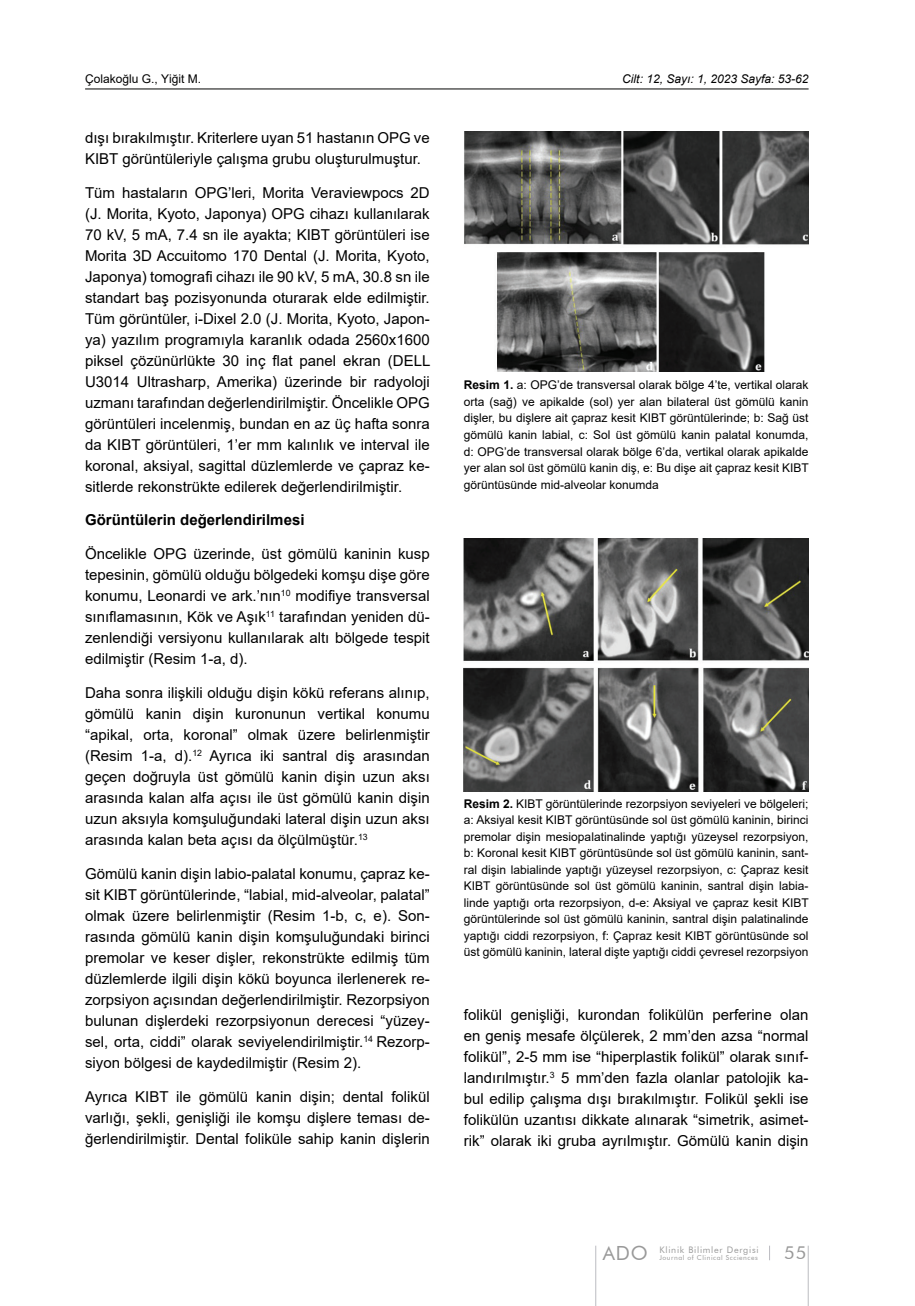
<style>
.page{position:relative;width:915px;height:1306px;background:#fff}
.page>*{position:absolute;margin:0;border:0;box-sizing:border-box;transform-origin:0 0}
.t1{font:18px "Futura BT";color:#999}
.t2{font:15px/21px "Arial";color:#000;text-align:justify}
.t3{font:700 15px "Arial";color:#000}
.t4{font:12px/16.5px "Arial";color:#000;text-align:justify}
.t5{font:italic 12px "Arial";color:#000}
.t6{font:9px "Futura BT";letter-spacing:.08em;color:#999}
.t7{font:6.75px "Futura BT";letter-spacing:.08em;color:#999}
.s1{font-weight:700}
.s2{font-size:19.5px}
</style>
<div class="page">
<hr style="left:85px;top:89px;width:723px;height:1px;background:#040503">
<hr style="left:595px;top:1245px;width:1px;height:60px;background:#bbbcc1">
<hr style="left:807px;top:1245px;width:1px;height:60px;background:#bbbcc1">
<img style="left:464px;top:132px;width:344px;height:239px">
<img style="left:463px;top:538px;width:345px;height:253px">
<p class="t4" style="left:85px;top:71px;width:117px">Çolakoğlu G., Yiğit M.</p>
<p class="t5" style="left:622px;top:71px;width:188px">Cilt: 12, Sayı: 1, 2023 Sayfa: 53-62</p>
<p class="t2" style="left:85px;top:127px;width:346px">dışı bırakılmıştır. Kriterlere uyan 51 hastanın OPG ve<br>KIBT görüntüleriyle çalışma grubu oluşturulmuştur.</p>
<p class="t2" style="left:85px;top:182px;width:346px">Tüm hastaların OPG’leri, Morita Veraviewpocs 2D (J. Morita, Kyoto, Japonya) OPG cihazı kullanılarak 70 kV, 5 mA, 7.4 sn ile ayakta; KIBT görüntüleri ise Morita 3D Accuitomo 170 Dental (J. Morita, Kyoto, Japonya) tomografi cihazı ile 90 kV, 5 mA, 30.8 sn ile standart baş pozisyonunda oturarak elde edilmiştir.<br>Tüm görüntüler, i-Dixel 2.0 (J. Morita, Kyoto, Japon&shy;ya) yazılım programıyla karanlık odada 2560x1600 piksel çözünürlükte 30 inç flat panel ekran (DELL U3014 Ultrasharp, Amerika) üzerinde bir radyoloji uzmanı tarafından değerlendirilmiştir. Öncelikle OPG görüntüleri incelenmiş, bundan en az üç hafta sonra da KIBT görüntüleri, 1’er mm kalınlık ve interval ile koronal, aksiyal, sagittal düzlemlerde ve çapraz ke&shy;sitlerde rekonstrükte edilerek değerlendirilmiştir.</p>
<p class="t3" style="left:85px;top:509px;width:221px">Görüntülerin değerlendirilmesi</p>
<p class="t2" style="left:85px;top:543px;width:346px">Öncelikle OPG üzerinde, üst gömülü kaninin kusp tepesinin, gömülü olduğu bölgedeki komşu dişe göre konumu, Leonardi ve ark.’nın<sup>10</sup> modifiye transversal sınıflamasının, Kök ve Aşık<sup>11</sup> tarafından yeniden dü&shy;zenlendiği versiyonu kullanılarak altı bölgede tespit edilmiştir (Resim 1-a, d).</p>
<p class="t2" style="left:85px;top:682px;width:346px">Daha sonra ilişkili olduğu dişin kökü referans alınıp, gömülü kanin dişin kuronunun vertikal konumu “apikal, orta, koronal” olmak üzere belirlenmiştir (Resim 1-a, d).<sup>12</sup> Ayrıca iki santral diş arasından geçen doğruyla üst gömülü kanin dişin uzun aksı arasında kalan alfa açısı ile üst gömülü kanin dişin uzun aksıyla komşuluğundaki lateral dişin uzun aksı arasında kalan beta açısı da ölçülmüştür.<sup>13</sup></p>
<p class="t2" style="left:85px;top:863px;width:346px">Gömülü kanin dişin labio-palatal konumu, çapraz ke&shy;sit KIBT görüntülerinde, “labial, mid-alveolar, palatal” olmak üzere belirlenmiştir (Resim 1-b, c, e). Son&shy;rasında gömülü kanin dişin komşuluğundaki birinci premolar ve keser dişler, rekonstrükte edilmiş tüm düzlemlerde ilgili dişin kökü boyunca ilerlenerek re&shy;zorpsiyon açısından değerlendirilmiştir. Rezorpsiyon bulunan dişlerdeki rezorpsiyonun derecesi “yüzey&shy;sel, orta, ciddi” olarak seviyelendirilmiştir.<sup>14</sup> Rezorp&shy;siyon bölgesi de kaydedilmiştir (Resim 2).</p>
<p class="t2" style="left:85px;top:1085px;width:346px">Ayrıca KIBT ile gömülü kanin dişin; dental folikül varlığı, şekli, genişliği ile komşu dişlere teması de&shy;ğerlendirilmiştir. Dental foliküle sahip kanin dişlerin</p>
<p class="t4" style="left:463px;top:377px;width:346px"><span class="s1">Resim 1.</span> a: OPG’de transversal olarak bölge 4’te, vertikal olarak orta (sağ) ve apikalde (sol) yer alan bilateral üst gömülü kanin dişler, bu dişlere ait çapraz kesit KIBT görüntülerinde; b: Sağ üst gömülü kanin labial, c: Sol üst gömülü kanin palatal konumda, d: OPG’de transversal olarak bölge 6’da, vertikal olarak apikalde yer alan sol üst gömülü kanin diş, e: Bu dişe ait çapraz kesit KIBT görüntüsünde mid-alveolar konumda</p>
<p class="t4" style="left:463px;top:795px;width:346px"><span class="s1">Resim 2.</span> KIBT görüntülerinde rezorpsiyon seviyeleri ve bölgeleri; a: Aksiyal kesit KIBT görüntüsünde sol üst gömülü kaninin, birinci premolar dişin mesiopalatinalinde yaptığı yüzeysel rezorpsiyon, b: Koronal kesit KIBT görüntüsünde sol üst gömülü kaninin, sant&shy;ral dişin labialinde yaptığı yüzeysel rezorpsiyon, c: Çapraz kesit KIBT görüntüsünde sol üst gömülü kaninin, santral dişin labia&shy;linde yaptığı orta rezorpsiyon, d-e: Aksiyal ve çapraz kesit KIBT görüntülerinde sol üst gömülü kaninin, santral dişin palatinalinde yaptığı ciddi rezorpsiyon, f: Çapraz kesit KIBT görüntüsünde sol üst gömülü kaninin, lateral dişte yaptığı ciddi çevresel rezorpsiyon</p>
<p class="t2" style="left:463px;top:1004px;width:346px">folikül genişliği, kurondan folikülün perferine olan en geniş mesafe ölçülerek, 2 mm’den azsa “normal folikül”, 2-5 mm ise “hiperplastik folikül” olarak sınıf&shy;landırılmıştır.<sup>3</sup> 5 mm’den fazla olanlar patolojik ka&shy;bul edilip çalışma dışı bırakılmıştır. Folikül şekli ise folikülün uzantısı dikkate alınarak “simetrik, asimet&shy;rik” olarak iki gruba ayrılmıştır. Gömülü kanin dişin</p>
<p class="t6" style="left:602px;top:1243px;width:157px"><span class="s2">ADO</span> Klinik Bilimler Dergisi</p>
<p class="t7" style="left:659px;top:1253px;width:100px">Journal of Clinical Scciences</p>
<p class="t1" style="left:783px;top:1242px;width:24px">55</p>
</div>
